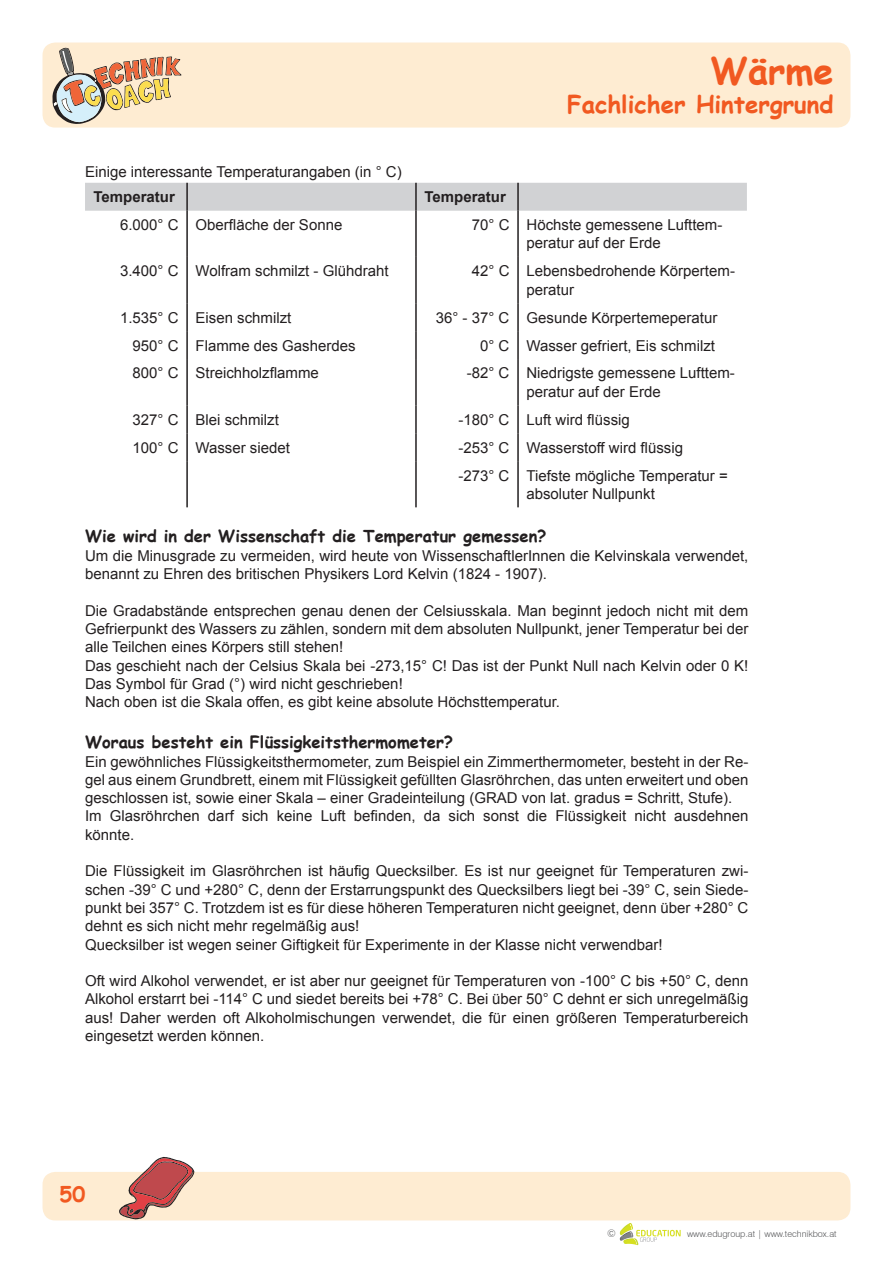
<style>
.page{position:relative;width:893px;height:1263px;background:#fff}
.page>*{position:absolute;margin:0;border:0;box-sizing:border-box;transform-origin:0 0}
.t1{font:700 36px "Comic Sans MS";color:#f15921}
.t2{font:700 24px "Comic Sans MS";color:#f15921}
.t3{font:700 21px "Comic Sans MS";color:#f15921}
.t4{font:700 16.5px "Comic Sans MS";color:#231f20}
.t5{font:15px/18.3px "Arial";color:#231f20}
.t6{font:700 15px "Arial";color:#231f20}
.t7{font:300 10.5px "Swiss 721 BT";color:#57585a}
.t8{font:300 9px "Swiss 721 BT";color:#57585a}
</style>
<div class="page">
<div style="left:43px;top:43px;width:807px;height:85px;background:#feecd2;border-radius:13px"></div>
<div style="left:43px;top:1172px;width:807px;height:48px;background:#feecd2;border-radius:13px"></div>
<svg style="left:119px;top:1157px;width:75px;height:62px"></svg>
<svg style="left:53px;top:48px;width:128px;height:76px"></svg>
<svg style="left:620px;top:1223px;width:61px;height:22px"></svg>
<div style="left:85px;top:183px;width:662px;height:28px;background:#d1d2d4"></div>
<hr style="left:186px;top:183px;width:2px;height:28px;background:#231f20">
<hr style="left:415px;top:183px;width:2px;height:28px;background:#231f20">
<hr style="left:517px;top:183px;width:2px;height:28px;background:#231f20">
<hr style="left:186px;top:211px;width:2px;height:46px;background:#231f20">
<hr style="left:415px;top:211px;width:2px;height:46px;background:#231f20">
<hr style="left:517px;top:211px;width:2px;height:46px;background:#231f20">
<hr style="left:186px;top:257px;width:2px;height:46px;background:#231f20">
<hr style="left:415px;top:257px;width:2px;height:46px;background:#231f20">
<hr style="left:517px;top:257px;width:2px;height:46px;background:#231f20">
<hr style="left:186px;top:303px;width:2px;height:28px;background:#231f20">
<hr style="left:415px;top:303px;width:2px;height:28px;background:#231f20">
<hr style="left:517px;top:303px;width:2px;height:28px;background:#231f20">
<hr style="left:186px;top:331px;width:2px;height:28px;background:#231f20">
<hr style="left:415px;top:331px;width:2px;height:28px;background:#231f20">
<hr style="left:517px;top:331px;width:2px;height:28px;background:#231f20">
<hr style="left:186px;top:359px;width:2px;height:46px;background:#231f20">
<hr style="left:415px;top:359px;width:2px;height:46px;background:#231f20">
<hr style="left:517px;top:359px;width:2px;height:46px;background:#231f20">
<hr style="left:186px;top:405px;width:2px;height:28px;background:#231f20">
<hr style="left:415px;top:405px;width:2px;height:28px;background:#231f20">
<hr style="left:517px;top:405px;width:2px;height:28px;background:#231f20">
<hr style="left:186px;top:433px;width:2px;height:28px;background:#231f20">
<hr style="left:415px;top:433px;width:2px;height:28px;background:#231f20">
<hr style="left:517px;top:433px;width:2px;height:28px;background:#231f20">
<hr style="left:186px;top:461px;width:2px;height:46px;background:#231f20">
<hr style="left:415px;top:461px;width:2px;height:46px;background:#231f20">
<hr style="left:517px;top:461px;width:2px;height:46px;background:#231f20">
<h1 class="t1" style="left:711px;top:44px;width:124px">Wärme</h1>
<h2 class="t2" style="left:567px;top:86px;width:268px">Fachlicher Hintergrund</h2>
<p class="t5" style="left:85px;top:162px;width:318px">Einige interessante Temperaturangaben (in ° C)</p>
<p class="t6" style="left:94px;top:187px;width:83px">Temperatur</p>
<p class="t6" style="left:424px;top:187px;width:83px">Temperatur</p>
<p class="t5" style="left:120px;top:216px;width:224px">6.000° C Oberfläche der Sonne</p>
<p class="t5" style="left:472px;top:216px;width:252px;text-align:center">70° C Höchste gemessene Lufttem&shy;peratur auf der Erde</p>
<p class="t5" style="left:120px;top:262px;width:270px">3.400° C Wolfram schmilzt - Glühdraht</p>
<p class="t5" style="left:526px;top:262px;width:210px;text-indent:-55px">42° C Lebensbedrohende Körpertem&shy;peratur</p>
<p class="t5" style="left:120px;top:308px;width:173px">1.535° C Eisen schmilzt</p>
<p class="t5" style="left:436px;top:308px;width:283px">36° - 37° C Gesunde Körpertemeperatur</p>
<p class="t5" style="left:133px;top:336px;width:225px">950° C Flamme des Gasherdes</p>
<p class="t5" style="left:480px;top:336px;width:236px">0° C Wasser gefriert, Eis schmilzt</p>
<p class="t5" style="left:132px;top:364px;width:188px">800° C Streichholzflamme</p>
<p class="t5" style="left:526px;top:364px;width:210px;text-indent:-60px">-82° C Niedrigste gemessene Lufttem&shy;peratur auf der Erde</p>
<p class="t5" style="left:132px;top:410px;width:148px">327° C Blei schmilzt</p>
<p class="t5" style="left:458px;top:410px;width:173px">-180° C Luft wird flüssig</p>
<p class="t5" style="left:132px;top:438px;width:159px">100° C Wasser siedet</p>
<p class="t5" style="left:458px;top:434px;width:271px;line-height:27.9px">-253° C Wasserstoff wird flüssig<br>-273° C Tiefste mögliche Temperatur =</p>
<p class="t5" style="left:526px;top:485px;width:130px">absoluter Nullpunkt</p>
<p class="t4" style="left:85px;top:524px;width:463px">Wie wird in der Wissenschaft die Temperatur gemessen?</p>
<p class="t5" style="left:85px;top:546px;width:665px">Um die Minusgrade zu vermeiden, wird heute von WissenschaftlerInnen die Kelvinskala verwendet, benannt zu Ehren des britischen Physikers Lord Kelvin (1824 - 1907).</p>
<p class="t5" style="left:85px;top:601px;width:665px">Die Gradabstände entsprechen genau denen der Celsiusskala. Man beginnt jedoch nicht mit dem Gefrierpunkt des Wassers zu zählen, sondern mit dem absoluten Nullpunkt, jener Temperatur bei der alle Teilchen eines Körpers still stehen!<br>Das geschieht nach der Celsius Skala bei -273,15° C! Das ist der Punkt Null nach Kelvin oder 0 K!<br>Das Symbol für Grad (°) wird nicht geschrieben!<br>Nach oben ist die Skala offen, es gibt keine absolute Höchsttemperatur.</p>
<p class="t4" style="left:85px;top:730px;width:370px">Woraus besteht ein Flüssigkeitsthermometer?</p>
<p class="t5" style="left:85px;top:752px;width:665px">Ein gewöhnliches Flüssigkeitsthermometer, zum Beispiel ein Zimmerthermometer, besteht in der Re&shy;gel aus einem Grundbrett, einem mit Flüssigkeit gefüllten Glasröhrchen, das unten erweitert und oben geschlossen ist, sowie einer Skala – einer Gradeinteilung (GRAD von lat. gradus = Schritt, Stufe).<br>Im Glasröhrchen darf sich keine Luft befinden, da sich sonst die Flüssigkeit nicht ausdehnen könnte.</p>
<p class="t5" style="left:85px;top:862px;width:665px">Die Flüssigkeit im Glasröhrchen ist häufig Quecksilber. Es ist nur geeignet für Temperaturen zwi&shy;schen -39° C und +280° C, denn der Erstarrungspunkt des Quecksilbers liegt bei -39° C, sein Siede&shy;punkt bei 357° C. Trotzdem ist es für diese höheren Temperaturen nicht geeignet, denn über +280° C dehnt es sich nicht mehr regelmäßig aus!<br>Quecksilber ist wegen seiner Giftigkeit für Experimente in der Klasse nicht verwendbar!</p>
<p class="t5" style="left:85px;top:972px;width:665px;text-align:justify">Oft wird Alkohol verwendet, er ist aber nur geeignet für Temperaturen von -100° C bis +50° C, denn Alkohol erstarrt bei -114° C und siedet bereits bei +78° C. Bei über 50° C dehnt er sich unregelmäßig aus! Daher werden oft Alkoholmischungen verwendet, die für einen größeren Temperaturbereich eingesetzt werden können.</p>
<h3 class="t3" style="left:60px;top:1179px;width:27px">50</h3>
<p class="t7" style="left:607px;top:1226px;width:10px">©</p>
<p class="t8" style="left:687px;top:1228px;width:151px">www.edugroup.at | www.technikbox.at</p>
</div>
